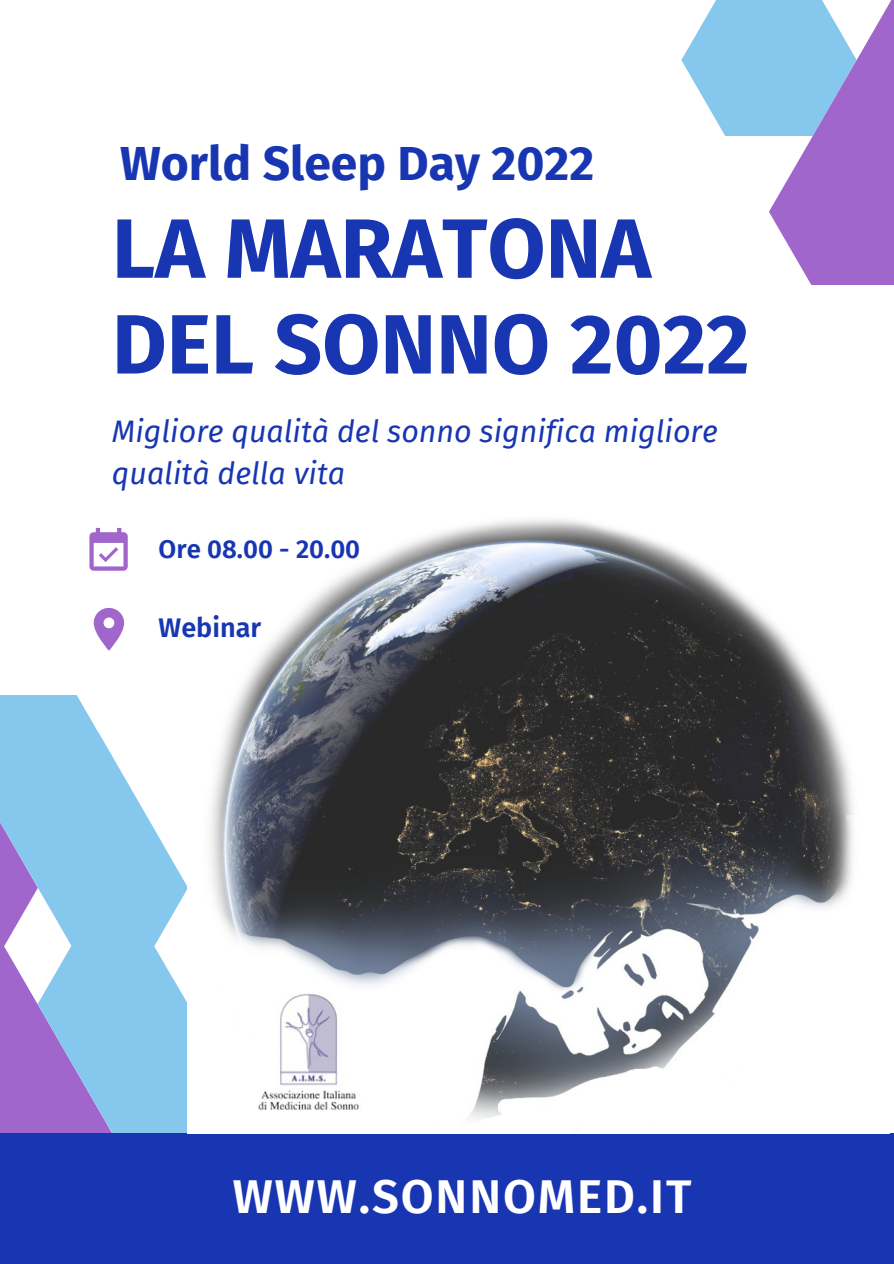
<style>
.page{position:relative;width:894px;height:1264px;background:#fff}
.page>*{position:absolute;margin:0;border:0;box-sizing:border-box;transform-origin:0 0}
.t1{font:700 84px/95.7px "Fira Sans";color:#1836b2}
.t2{font:700 48px "Fira Sans";color:#1836b2}
.t3{font:600 47.55px "Fira Sans";letter-spacing:.04em;color:#fff}
.t4{font:italic 30.45px/41.7px "Fira Sans";color:#1836b2}
.t5{font:600 27px "Fira Sans";color:#1836b2}
.t6{font:600 25.8px "Fira Sans";color:#1836b2}
</style>
<div class="page">
<svg style="left:113px;top:758px;width:74px;height:183px;fill:#86c7ed"></svg>
<svg style="left:681px;top:0;width:212px;height:284px"></svg>
<svg style="left:0;top:695px;width:113px;height:438px;background:#99b5e6"></svg>
<svg style="left:38px;top:941px;width:149px;height:192px;background:#93bbe8"></svg>
<div style="left:0;top:1133px;width:893px;height:130px;background:#1836b2"></div>
<svg style="left:89px;top:528px;width:39px;height:42px"></svg>
<svg style="left:94px;top:608px;width:30px;height:42px"></svg>
<img style="left:210px;top:519px;width:643px;height:600px">
<p class="t2" style="left:120px;top:135px;width:475px">World Sleep Day 2022</p>
<p class="t1" style="left:112px;top:202px;width:639px">LA MARATONA<br>DEL SONNO 2022</p>
<p class="t4" style="left:112px;top:411px;width:607px">Migliore qualità del sonno significa migliore qualità della vita</p>
<p class="t6" style="left:158px;top:534px;width:203px">Ore 08.00 - 20.00</p>
<p class="t5" style="left:158px;top:611px;width:104px">Webinar</p>
<p class="t3" style="left:233px;top:1168px;width:460px">WWW.SONNOMED.IT</p>
</div>
